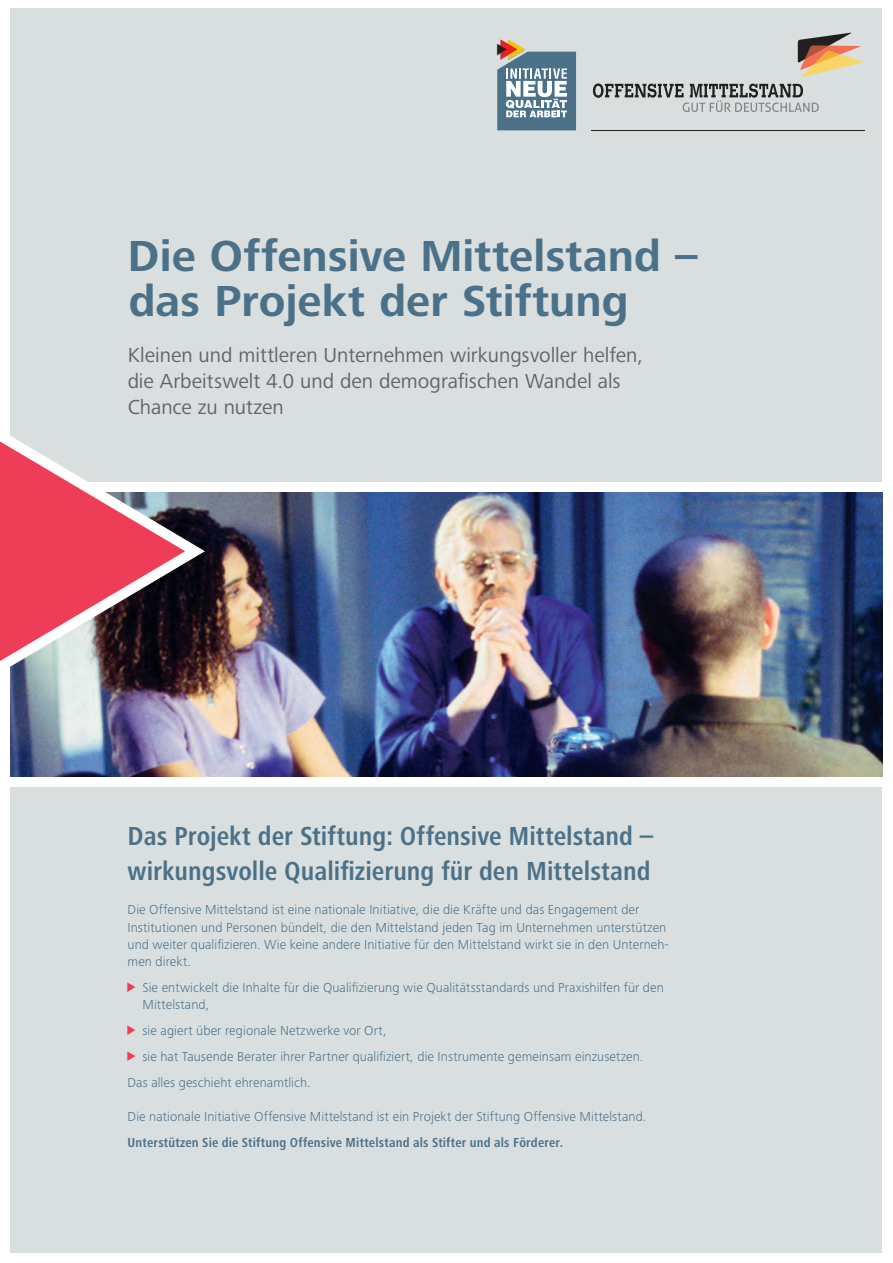
<style>
.page{position:relative;width:893px;height:1263px;background:#fff}
.page>*{position:absolute;margin:0;border:0;box-sizing:border-box;transform-origin:0 0}
.t1{font:700 45px/45px "Frutiger Next Pro";color:#4b7189}
.t2{font:700 condensed 27px/34.5px "Frutiger Next Pro";color:#4b7189}
.t3{font:21px/25.8px "Frutiger Next Pro";color:#636366}
.t4{font:300 13.5px/17.2px "Frutiger Next Pro";letter-spacing:.01em;color:#4b7189}
.t5{font:700 condensed 13.5px "Frutiger Next Pro";letter-spacing:.015em;color:#4b7189}
.s1{font-family:"INQA Triangel";font-weight:400;font-size:12px;color:#ee3d56}
</style>
<div class="page">
<div style="left:11px;top:9px;width:871px;height:473px;background:#d9dfdf"></div>
<hr style="left:592px;top:130px;width:273px;height:1px;background:#231f20">
<svg style="left:798px;top:32px;width:66px;height:45px"></svg>
<svg style="left:593px;top:83px;width:226px;height:29px"></svg>
<svg style="left:497px;top:39px;width:79px;height:91px;background:#899ca7"></svg>
<img style="left:11px;top:493px;width:871px;height:283px">
<svg style="left:10px;top:436px;width:195px;height:231px"></svg>
<svg style="left:0;top:441px;width:185px;height:220px"></svg>
<div style="left:11px;top:787px;width:871px;height:465px;background:#d9dfdf"></div>
<h1 class="t1" style="left:128px;top:233px;width:571px">Die Offensive Mittelstand – das Projekt der Stiftung</h1>
<h3 class="t3" style="left:128px;top:342px;width:517px">Kleinen und mittleren Unternehmen wirkungsvoller helfen, die Arbeitswelt 4.0 und den demografischen Wandel als<br>Chance zu nutzen</h3>
<h2 class="t2" style="left:128px;top:819px;width:527px">Das Projekt der Stiftung: Offensive Mittelstand – wirkungsvolle Qualifizierung für den Mittelstand</h2>
<p class="t4" style="left:128px;top:901px;width:543px">Die Offensive Mittelstand ist eine nationale Initiative, die die Kräfte und das Engagement der Institutionen und Personen bündelt, die den Mittelstand jeden Tag im Unternehmen unterstützen und weiter qualifizieren. Wie keine andere Initiative für den Mittelstand wirkt sie in den Unterneh&shy;men direkt.</p>
<p class="t4" style="left:142px;top:979px;width:523px;text-indent:-15px"><span class="s1">&gt;</span> Sie entwickelt die Inhalte für die Qualifizierung wie Qualitätsstandards und Praxishilfen für den<br>Mittelstand,</p>
<p class="t4" style="left:128px;top:1018px;width:517px;line-height:26px"><span class="s1">&gt;</span> sie agiert über regionale Netzwerke vor Ort,<br><span class="s1">&gt;</span> sie hat Tausende Berater ihrer Partner qualifiziert, die Instrumente gemeinsam einzusetzen.<br>Das alles geschieht ehrenamtlich.</p>
<p class="t4" style="left:128px;top:1108px;width:520px">Die nationale Initiative Offensive Mittelstand ist ein Projekt der Stiftung Offensive Mittelstand.</p>
<p class="t5" style="left:128px;top:1135px;width:437px">Unterstützen Sie die Stiftung Offensive Mittelstand als Stifter und als Förderer.</p>
</div>
